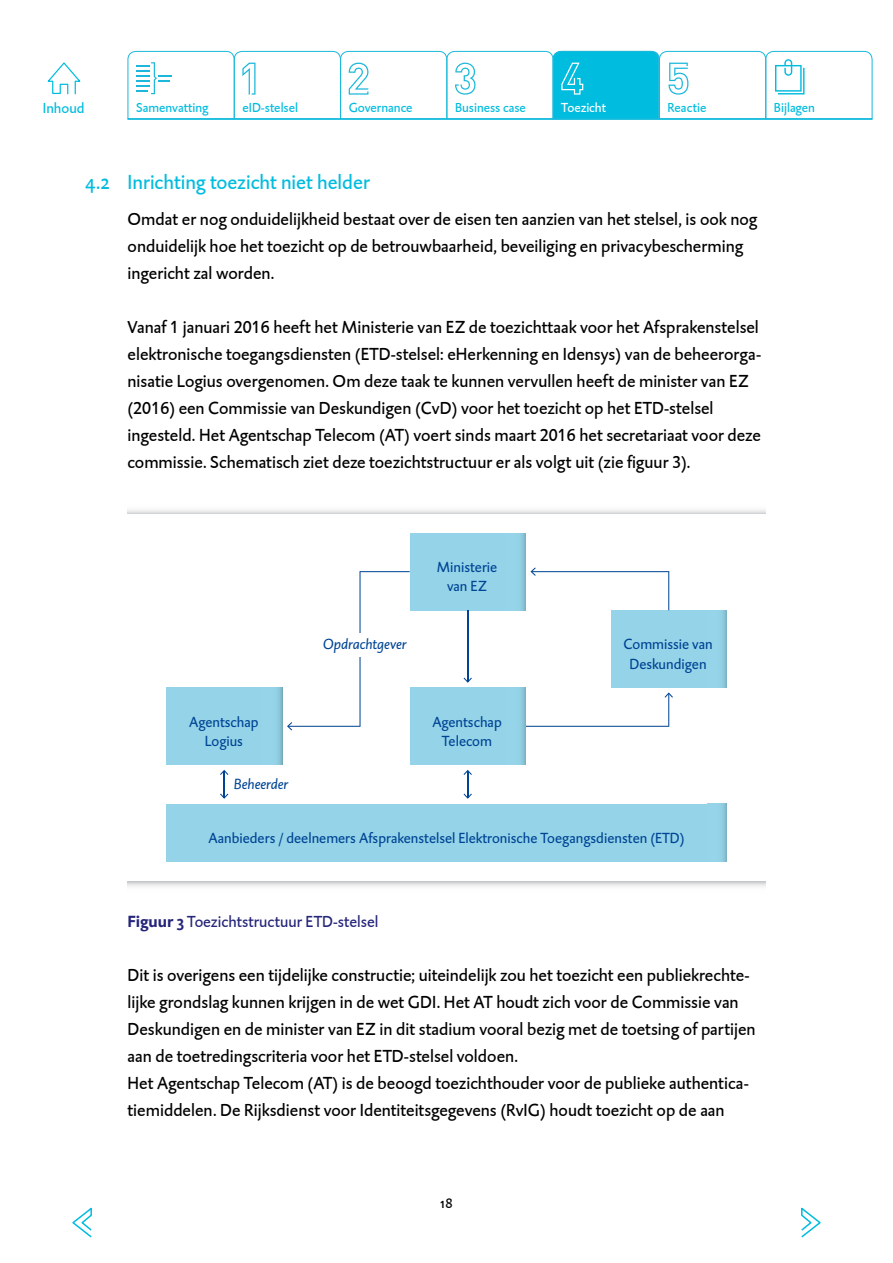
<style>
.page{position:relative;width:893px;height:1263px;background:#fff}
.page>*{position:absolute;margin:0;border:0;box-sizing:border-box;transform-origin:0 0}
._6_Kop_2{font:21px "DTL Caspari ST";color:#00bcdf}
._0_Platte_tekst{font:18px/27px "DTL Caspari T";color:#000}
._8_Kop_4__Kop3_zonde{font:16.5px "DTL Caspari T";color:#25257a}
.t1{font:15px/19.4px "DTL Caspari T";color:#004595;text-align:center}
.t2{font:italic 15px "DTL Caspari T";letter-spacing:-.005em;color:#004595}
.t3{font:15px "DTL Caspari T";color:#00bcdf}
.t4{font:15px "DTL Caspari ST";color:#000}
.t5{font:13.5px "DTL Caspari T";color:#00bcdf}
.t6{font:13.5px "DTL Caspari T";color:#fff}
.s1{font-family:"DTL Caspari ST";font-weight:700}
</style>
<div class="page">
<div style="left:166px;top:804px;width:561px;height:58px;background:#95d4e8"></div>
<div style="left:410px;top:688px;width:116px;height:77px;background:#95d4e8"></div>
<div style="left:611px;top:610px;width:116px;height:78px;background:#95d4e8"></div>
<div style="left:410px;top:533px;width:116px;height:77px;background:#95d4e8"></div>
<div style="left:166px;top:688px;width:116px;height:77px;background:#95d4e8"></div>
<hr style="left:467px;top:610px;width:1px;height:72px;background:#004595">
<svg style="left:464px;top:678px;width:8px;height:5px"></svg>
<svg style="left:464px;top:770px;width:8px;height:29px"></svg>
<svg style="left:287px;top:571px;width:123px;height:159px"></svg>
<svg style="left:526px;top:692px;width:147px;height:35px"></svg>
<svg style="left:530px;top:567px;width:139px;height:43px"></svg>
<svg style="left:220px;top:770px;width:8px;height:29px"></svg>
<svg style="left:128px;top:881px;width:637px;height:6px"></svg>
<div style="left:128px;top:494px;width:637px;height:20px;background:linear-gradient(to bottom,#fff,#eceded)"></div>
<div style="left:707px;top:804px;width:20px;height:58px;background:linear-gradient(to right,#9bdbf1,#8ac5d8)"></div>
<div style="left:506px;top:688px;width:20px;height:77px;background:linear-gradient(to right,#9bdcf1,#89c4d8)"></div>
<div style="left:707px;top:610px;width:20px;height:78px;background:linear-gradient(to right,#9bdbf1,#8ac5d8)"></div>
<div style="left:506px;top:533px;width:20px;height:77px;background:linear-gradient(to right,#9bdcf1,#89c4d8)"></div>
<div style="left:263px;top:688px;width:19px;height:77px;background:linear-gradient(to bottom,#93d1e5,#93d1e5)"></div>
<div style="left:355px;top:633px;width:12px;height:24px;background:#fff"></div>
<hr style="left:128px;top:118px;width:744px;height:2px;background:#00bcdf">
<svg style="left:47px;top:62px;width:34px;height:33px"></svg>
<svg style="left:801px;top:1207px;width:20px;height:31px"></svg>
<svg style="left:72px;top:1207px;width:20px;height:31px"></svg>
<svg style="left:127px;top:51px;width:746px;height:68px"></svg>
<p class="t3" style="left:43px;top:99px;width:43px">Inhoud</p>
<p class="t5" style="left:136px;top:99px;width:74px">Samenvatting</p>
<p class="t5" style="left:242px;top:99px;width:57px">eID-stelsel</p>
<p class="t5" style="left:349px;top:99px;width:65px">Governance</p>
<p class="t5" style="left:455px;top:99px;width:72px">Business case</p>
<p class="t6" style="left:561px;top:99px;width:46px">Toezicht</p>
<p class="t5" style="left:668px;top:99px;width:40px">Reactie</p>
<p class="t5" style="left:774px;top:99px;width:43px">Bijlagen</p>
<h2 class="_6_Kop_2" style="left:85px;top:169px;width:286px">4.2 Inrichting toezicht niet helder</h2>
<p class="_0_Platte_tekst" style="left:128px;top:205px;width:631px">Omdat er nog onduidelijkheid bestaat over de eisen ten aanzien van het stelsel, is ook nog onduidelijk hoe het toezicht op de betrouwbaarheid, beveiliging en privacybescherming ingericht zal worden.</p>
<p class="_0_Platte_tekst" style="left:128px;top:313px;width:635px">Vanaf 1 januari 2016 heeft het Ministerie van EZ de toezichttaak voor het Afsprakenstelsel elektronische toegangsdiensten (ETD-stelsel: eHerkenning en Idensys) van de beheerorga&shy;nisatie Logius overgenomen. Om deze taak te kunnen vervullen heeft de minister van EZ (2016) een Commissie van Deskundigen (CvD) voor het toezicht op het ETD-stelsel ingesteld. Het Agentschap Telecom (AT) voert sinds maart 2016 het secretariaat voor deze commissie. Schematisch ziet deze toezichtstructuur er als volgt uit (zie figuur 3).</p>
<p class="t1" style="left:189px;top:712px;width:71px">Agentschap<br>Logius</p>
<p class="t2" style="left:234px;top:775px;width:56px">Beheerder</p>
<p class="t2" style="left:323px;top:635px;width:85px">Opdrachtgever</p>
<p class="t1" style="left:437px;top:557px;width:62px">Ministerie van EZ</p>
<p class="t1" style="left:432px;top:712px;width:71px">Agentschap<br>Telecom</p>
<p class="t1" style="left:623px;top:635px;width:91px">Commissie van<br>Deskundigen</p>
<p class="t1" style="left:208px;top:828px;width:478px">Aanbieders / deelnemers Afsprakenstelsel Elektronische Toegangsdiensten (ETD)</p>
<p class="_8_Kop_4__Kop3_zonde" style="left:128px;top:911px;width:252px"><span class="s1">Figuur 3</span> Toezichtstructuur ETD-stelsel</p>
<p class="_0_Platte_tekst" style="left:128px;top:961px;width:629px">Dit is overigens een tijdelijke constructie; uiteindelijk zou het toezicht een publiekrechte&shy;lijke grondslag kunnen krijgen in de wet GDI. Het AT houdt zich voor de Commissie van Deskundigen en de minister van EZ in dit stadium vooral bezig met de toetsing of partijen aan de toetredingscriteria voor het ETD-stelsel voldoen.</p>
<p class="_0_Platte_tekst" style="left:128px;top:1069px;width:623px">Het Agentschap Telecom (AT) is de beoogd toezichthouder voor de publieke authentica&shy;tiemiddelen. De Rijksdienst voor Identiteitsgegevens (RvIG) houdt toezicht op de aan</p>
<p class="t4" style="left:441px;top:1194px;width:13px">18</p>
</div>
